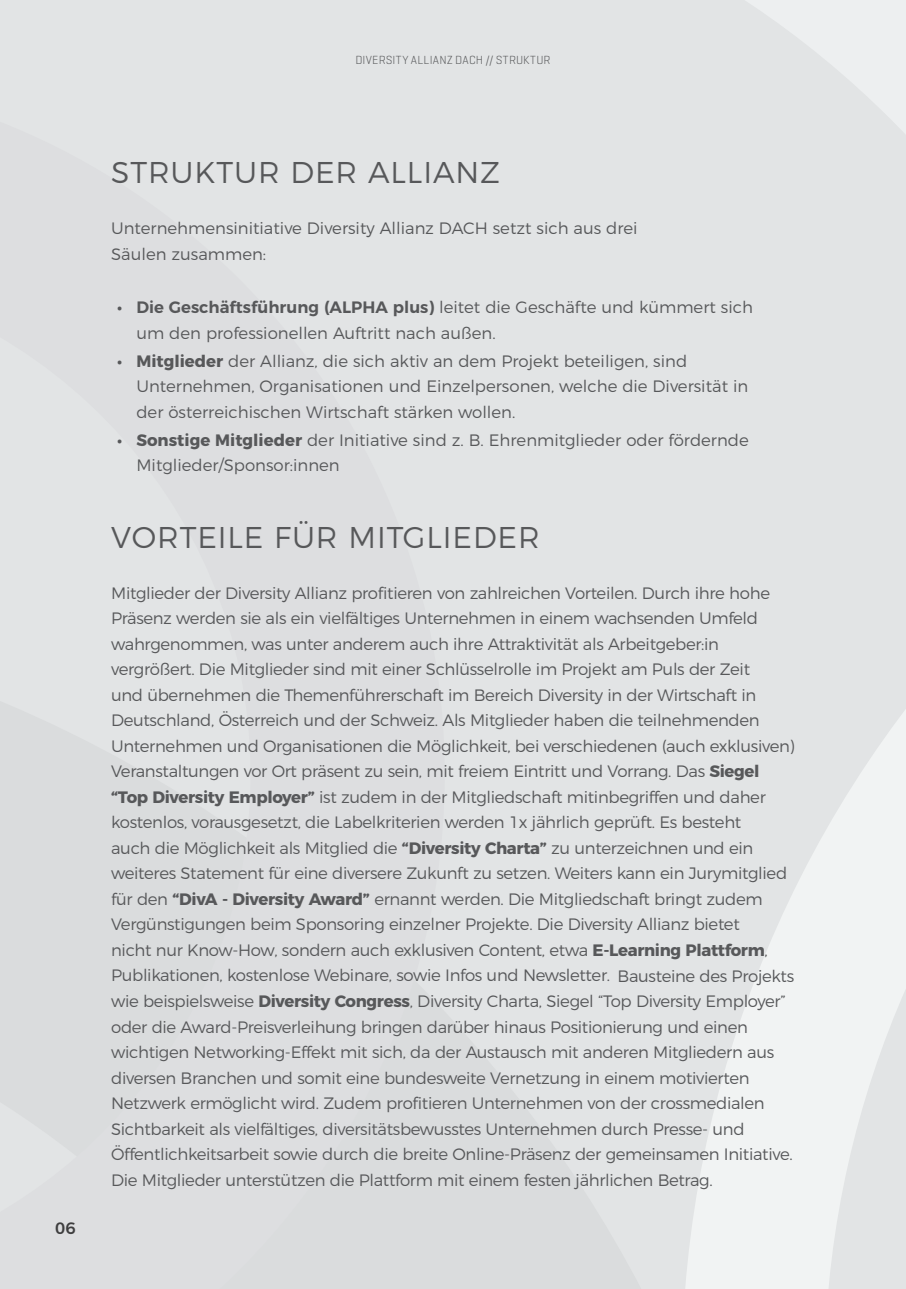
<style>
.page{position:relative;width:906px;height:1289px;background:#fff}
.page>*{position:absolute;margin:0;border:0;box-sizing:border-box;transform-origin:0 0}
.t1{font:300 30px "Montserrat";letter-spacing:.03em;color:#57585a}
.t2{font:300 16.5px/25.5px "Montserrat";letter-spacing:-.02em;color:#57585a}
.t3{font:300 16.5px/25.5px "Montserrat";color:#57585a}
.t4{font:500 16.5px "Montserrat";color:#3e3e3f}
.t5{font:300 12px "Geogrotesque";letter-spacing:.02em;color:#57585a}
.s1{font-weight:600}
.s2{font-weight:700}
</style>
<div class="page">
<div style="left:0;top:0;width:906px;height:628px;background:#e2e4e5"></div>
<div style="left:445px;top:628px;width:236px;height:660px;background:#e2e4e5"></div>
<div style="left:0;top:73px;width:445px;height:1215px;background:#dddee0"></div>
<svg style="left:681px;top:267px;width:225px;height:1021px;fill:#e2e4e5"></svg>
<p class="t5" style="left:355px;top:53px;width:197px">DIVERSITY ALLIANZ DACH // STRUKTUR</p>
<p class="t4" style="left:55px;top:1214px;width:22px">06</p>
<h1 class="t1" style="left:111px;top:149px;width:41px">Stru</h1>
<h1 class="t1" style="left:194px;top:149px;width:44px">ktur</h1>
<h1 class="t1" style="left:290px;top:149px;width:22px">der</h1>
<h1 class="t1" style="left:368px;top:149px;width:133px">ALLIAN Z</h1>
<p class="t3" style="left:111px;top:214px;width:528px">Unternehmensinitiative Diversity Allianz DACH setzt sich aus drei<br>Säulen zusammen:</p>
<p class="t3" style="left:136px;top:293px;width:618px;text-indent:-19px"><span class="s1">• Die Geschäftsführung (ALPHA plus)</span> leitet die Geschäfte und kümmert sich um den professionellen Auftritt nach außen.</p>
<p class="t3" style="left:136px;top:347px;width:613px;text-indent:-19px"><span class="s1">•</span> <span class="s2">Mitglieder</span> der Allianz, die sich aktiv an dem Projekt beteiligen, sind<br>Unternehmen, Organisationen und Einzelpersonen, welche die Diversität in der österreichischen Wirtschaft stärken wollen.</p>
<p class="t3" style="left:136px;top:426px;width:614px;text-indent:-19px"><span class="s1">•</span> <span class="s2">Sonstige Mitglieder</span> der Initiative sind z. B. Ehrenmitglieder oder fördernde<br>Mitglieder/Sponsor:innen</p>
<h1 class="t1" style="left:111px;top:513px;width:430px">VORTEILE FÜ R MITGLIEDER</h1>
<p class="t2" style="left:111px;top:579px;width:685px">Mitglieder der Diversity Allianz profitieren von zahlreichen Vorteilen. Durch ihre hohe Präsenz werden sie als ein vielfältiges Unternehmen in einem wachsenden Umfeld wahrgenommen, was unter anderem auch ihre Attraktivität als Arbeitgeber:in vergrößert. Die Mitglieder sind mit einer Schlüsselrolle im Projekt am Puls der Zeit<br>und übernehmen die Themenführerschaft im Bereich Diversity in der Wirtschaft in Deutschland, Österreich und der Schweiz. Als Mitglieder haben die teilnehmenden Unternehmen und Organisationen die Möglichkeit, bei verschiedenen (auch exklusiven)<br>Veranstaltungen vor Ort präsent zu sein, mit freiem Eintritt und Vorrang. Das <span class="s2">Siegel “Top Diversity Employer”</span> ist zudem in der Mitgliedschaft mitinbegriffen und daher kostenlos, vorausgesetzt, die Labelkriterien werden 1x jährlich geprüft. Es besteht<br>auch die Möglichkeit als Mitglied die <span class="s2">“Diversity Charta”</span> zu unterzeichnen und ein weiteres Statement für eine diversere Zukunft zu setzen. Weiters kann ein Jurymitglied für den <span class="s2">“DivA - Diversity Award”</span> ernannt werden. Die Mitgliedschaft bringt zudem Vergünstigungen beim Sponsoring einzelner Projekte. Die Diversity Allianz bietet<br>nicht nur Know-How, sondern auch exklusiven Content, etwa <span class="s2">E-Learning Plattform</span>, Publikationen, kostenlose Webinare, sowie Infos und Newsletter. Bausteine des Projekts wie beispielsweise <span class="s2">Diversity Congress</span>, Diversity Charta, Siegel “Top Diversity Employer” oder die Award-Preisverleihung bringen darüber hinaus Positionierung und einen wichtigen Networking-Effekt mit sich, da der Austausch mit anderen Mitgliedern aus diversen Branchen und somit eine bundesweite Vernetzung in einem motivierten Netzwerk ermöglicht wird. Zudem profitieren Unternehmen von der crossmedialen Sichtbarkeit als vielfältiges, diversitätsbewusstes Unternehmen durch Presse- und Öffentlichkeitsarbeit sowie durch die breite Online-Präsenz der gemeinsamen Initiative.<br>Die Mitglieder unterstützen die Plattform mit einem festen jährlichen Betrag.</p>
</div>
